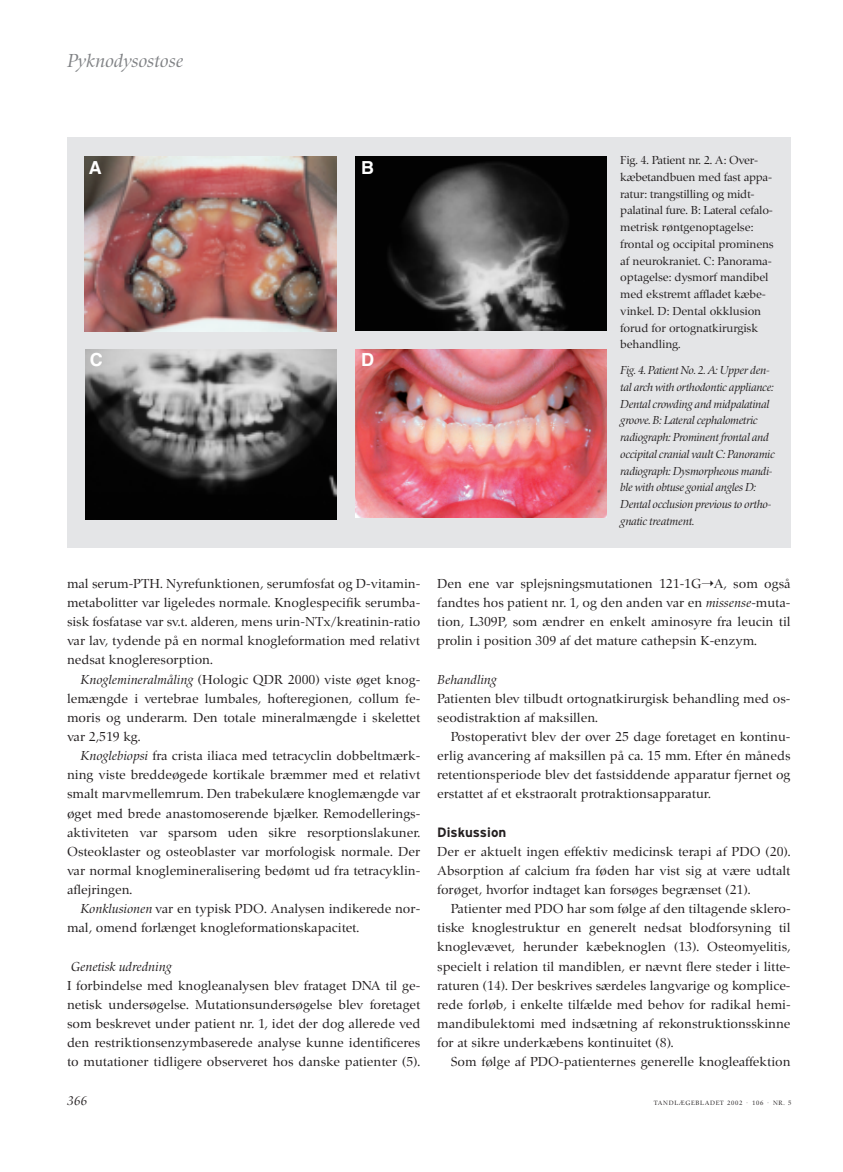
<style>
.page{position:relative;width:843px;height:1172px;background:#fff}
.page>*{position:absolute;margin:0;border:0;box-sizing:border-box;transform-origin:0 0}
.t1{font:italic 19.5px "Zapf Renais SB";color:#808285}
.t2{font:700 18px "Helvetica";color:#fff}
.t3{font:13.5px/19.2px "Zapf Renais SB";color:#231f20;text-align:justify}
.t4{font:italic 13.5px "Zapf Renais SB";color:#231f20}
.t5{font:700 13.5px "Interstate";color:#231f20}
.t6{font:12px/16.8px "Zapf Renais SB";letter-spacing:-.01em;color:#231f20}
.t7{font:italic 12px/16.8px "Zapf Renais SB";letter-spacing:-.025em;color:#231f20}
.t8{font:6.45px "Zapf Renais SB";letter-spacing:.11em;color:#231f20}
.s1{font-style:italic}
</style>
<div class="page">
<img style="left:67px;top:137px;width:724px;height:411px">
<h1 class="t1" style="left:67px;top:54px;width:118px">Pyknodysostose</h1>
<h2 class="t2" style="left:89px;top:161px;width:14px">A</h2>
<h2 class="t2" style="left:361px;top:161px;width:14px">B</h2>
<h2 class="t2" style="left:90px;top:353px;width:14px">C</h2>
<h2 class="t2" style="left:361px;top:353px;width:14px">D</h2>
<p class="t6" style="left:620px;top:153px;width:155px">Fig. 4. Patient nr. 2. A: Over&shy;kæbetandbuen med fast appa&shy;ratur: trangstilling og midt&shy;palatinal fure. B: Lateral cefalo&shy;metrisk røntgenoptagelse: frontal og occipital prominens af neurokraniet. C: Panorama&shy;optagelse: dysmorf mandibel med ekstremt affladet kæbe&shy;vinkel. D: Dental okklusion forud for ortognatkirurgisk behandling.</p>
<p class="t7" style="left:620px;top:363px;width:156px">Fig. 4. Patient No. 2. A: Upper den&shy;tal arch with orthodontic appliance:<br>Dental crowding and midpalatinal groove. B: Lateral cephalometric radiograph: Prominent frontal and occipital cranial vault C: Panoramic radiograph: Dysmorpheous mandi&shy;ble with obtuse gonial angles D:<br>Dental occlusion previous to ortho&shy;gnatic treatment.</p>
<p class="t3" style="left:67px;top:575px;width:354px">mal serum-PTH. Nyrefunktionen, serumfosfat og D-vitamin&shy;metabolitter var ligeledes normale. Knoglespecifik serumba&shy;sisk fosfatase var sv.t. alderen, mens urin-NTx/kreatinin-ratio var lav, tydende på en normal knogleformation med relativt nedsat knogleresorption.</p>
<p class="t3" style="left:67px;top:671px;width:354px;text-indent:13px"><span class="s1">Knoglemineralmåling</span> (Hologic QDR 2000) viste øget knog&shy;lemængde i vertebrae lumbales, hofteregionen, collum fe&shy;moris og underarm. Den totale mineralmængde i skelettet var 2,519 kg.</p>
<p class="t3" style="left:67px;top:747px;width:354px;text-indent:13px"><span class="s1">Knoglebiopsi</span> fra crista iliaca med tetracyclin dobbeltmærk&shy;ning viste breddeøgede kortikale bræmmer med et relativt smalt marvmellemrum. Den trabekulære knoglemængde var øget med brede anastomoserende bjælker. Remodellerings&shy;aktiviteten var sparsom uden sikre resorptionslakuner.<br>Osteoklaster og osteoblaster var morfologisk normale. Der var normal knoglemineralisering bedømt ud fra tetracyklin&shy;aflejringen.</p>
<p class="t3" style="left:67px;top:900px;width:354px;text-indent:13px"><span class="s1">Konklusionen</span> var en typisk PDO. Analysen indikerede nor&shy;mal, omend forlænget knogleformationskapacitet.</p>
<p class="t4" style="left:71px;top:961px;width:102px">Genetisk udredning</p>
<p class="t3" style="left:67px;top:977px;width:354px">I forbindelse med knogleanalysen blev frataget DNA til ge&shy;netisk undersøgelse. Mutationsundersøgelse blev foretaget som beskrevet under patient nr. 1, idet der dog allerede ved den restriktionsenzymbaserede analyse kunne identificeres to mutationer tidligere observeret hos danske patienter (5).</p>
<p class="t3" style="left:437px;top:575px;width:354px">Den ene var splejsningsmutationen 121-1G➝A, som også fandtes hos patient nr. 1, og den anden var en <span class="s1">missense</span>-muta&shy;tion, L309P, som ændrer en enkelt aminosyre fra leucin til prolin i position 309 af det mature cathepsin K-enzym.</p>
<p class="t4" style="left:437px;top:674px;width:61px">Behandling</p>
<p class="t3" style="left:437px;top:690px;width:354px">Patienten blev tilbudt ortognatkirurgisk behandling med os&shy;seodistraktion af maksillen.</p>
<p class="t3" style="left:437px;top:728px;width:354px;text-indent:13px">Postoperativt blev der over 25 dage foretaget en kontinu&shy;erlig avancering af maksillen på ca. 15 mm. Efter én måneds retentionsperiode blev det fastsiddende apparatur fjernet og erstattet af et ekstraoralt protraktionsapparatur.</p>
<p class="t5" style="left:437px;top:827px;width:70px">Diskussion</p>
<p class="t3" style="left:437px;top:843px;width:354px">Der er aktuelt ingen effektiv medicinsk terapi af PDO (20).<br>Absorption af calcium fra føden har vist sig at være udtalt forøget, hvorfor indtaget kan forsøges begrænset (21).</p>
<p class="t3" style="left:437px;top:900px;width:354px;text-indent:13px">Patienter med PDO har som følge af den tiltagende sklero&shy;tiske knoglestruktur en generelt nedsat blodforsyning til knoglevævet, herunder kæbeknoglen (13). Osteomyelitis, specielt i relation til mandiblen, er nævnt flere steder i litte&shy;raturen (14). Der beskrives særdeles langvarige og komplice&shy;rede forløb, i enkelte tilfælde med behov for radikal hemi&shy;mandibulektomi med indsætning af rekonstruktionsskinne for at sikre underkæbens kontinuitet (8).</p>
<p class="t3" style="left:450px;top:1054px;width:341px">Som følge af PDO-patienternes generelle knogleaffektion</p>
<p class="t4" style="left:67px;top:1095px;width:22px">366</p>
<p class="t8" style="left:653px;top:1100px;width:139px">TANDLÆGEBLADET 2002 · 106 · NR. 5</p>
</div>
